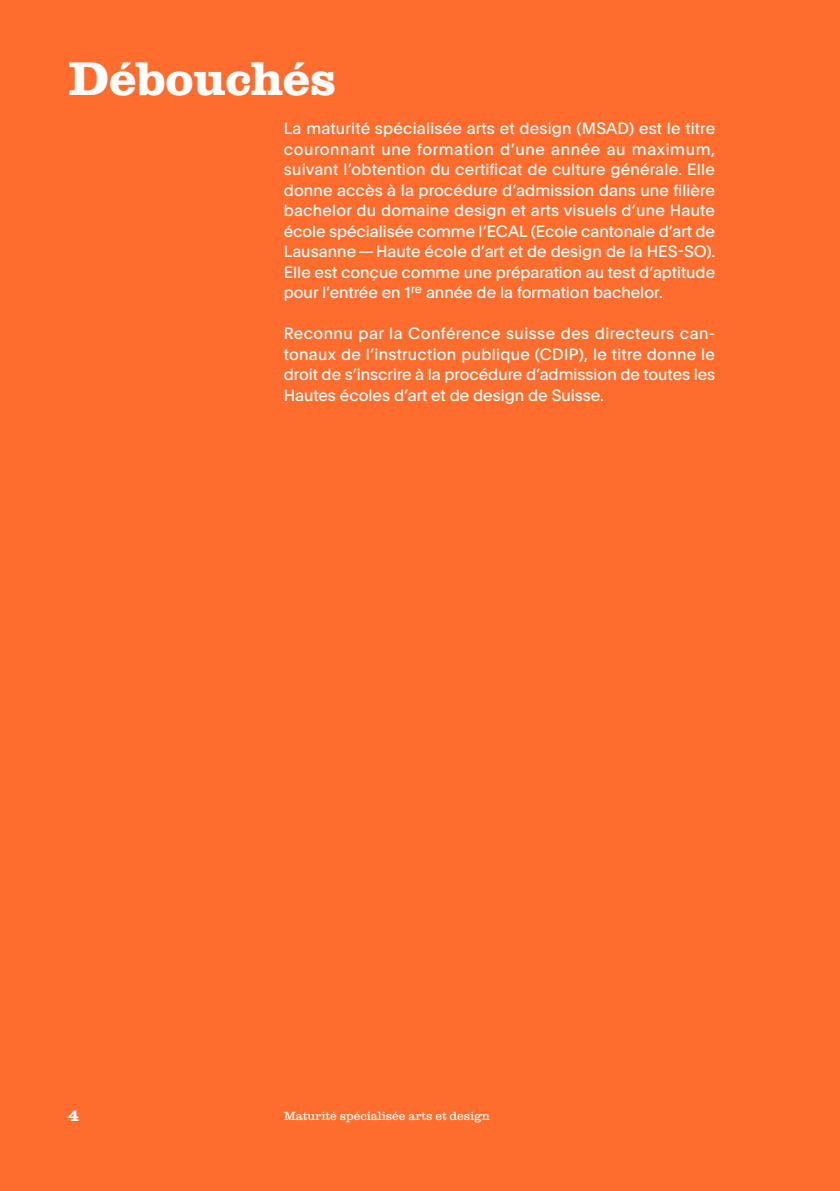
<style>
.page{position:relative;width:840px;height:1191px;background:#fff}
.page>*{position:absolute;margin:0;border:0;box-sizing:border-box;transform-origin:0 0}
.t1{font:700 48px "Clarendon Graphic";color:#fff}
.t2{font:700 17px "Clarendon Graphic";color:#fff}
.t3{font:16px/20.4px "Plain";color:#fff;text-align:justify}
.t4{font:12px "Clarendon Graphic";color:#fff}
</style>
<div class="page">
<div style="left:0;top:0;width:839px;height:1191px;background:#ff6d2e"></div>
<h1 class="t1" style="left:68px;top:45px;width:269px">Débouchés</h1>
<p class="t3" style="left:283px;top:118px;width:433px">La maturité spécialisée arts et design (MSAD) est le titre couronnant une formation d’une année au maximum, suivant l’obtention du certificat de culture générale. Elle donne accès à la procédure d’admission dans une filière bachelor du domaine design et arts visuels d’une Haute école spécialisée comme l’ECAL (Ecole cantonale d’art de Lausanne — Haute école d’art et de design de la HES-SO).<br>Elle est conçue comme une préparation au test d’aptitude pour l’entrée en 1re année de la formation bachelor.</p>
<p class="t3" style="left:283px;top:323px;width:433px">Reconnu par la Conférence suisse des directeurs can&shy;tonaux de l’instruction publique (CDIP), le titre donne le droit de s’inscrire à la procédure d’admission de toutes les Hautes écoles d’art et de design de Suisse.</p>
<p class="t2" style="left:68px;top:1103px;width:12px">4</p>
<p class="t4" style="left:283px;top:1107px;width:207px">Maturité spécialisée arts et design</p>
</div>
